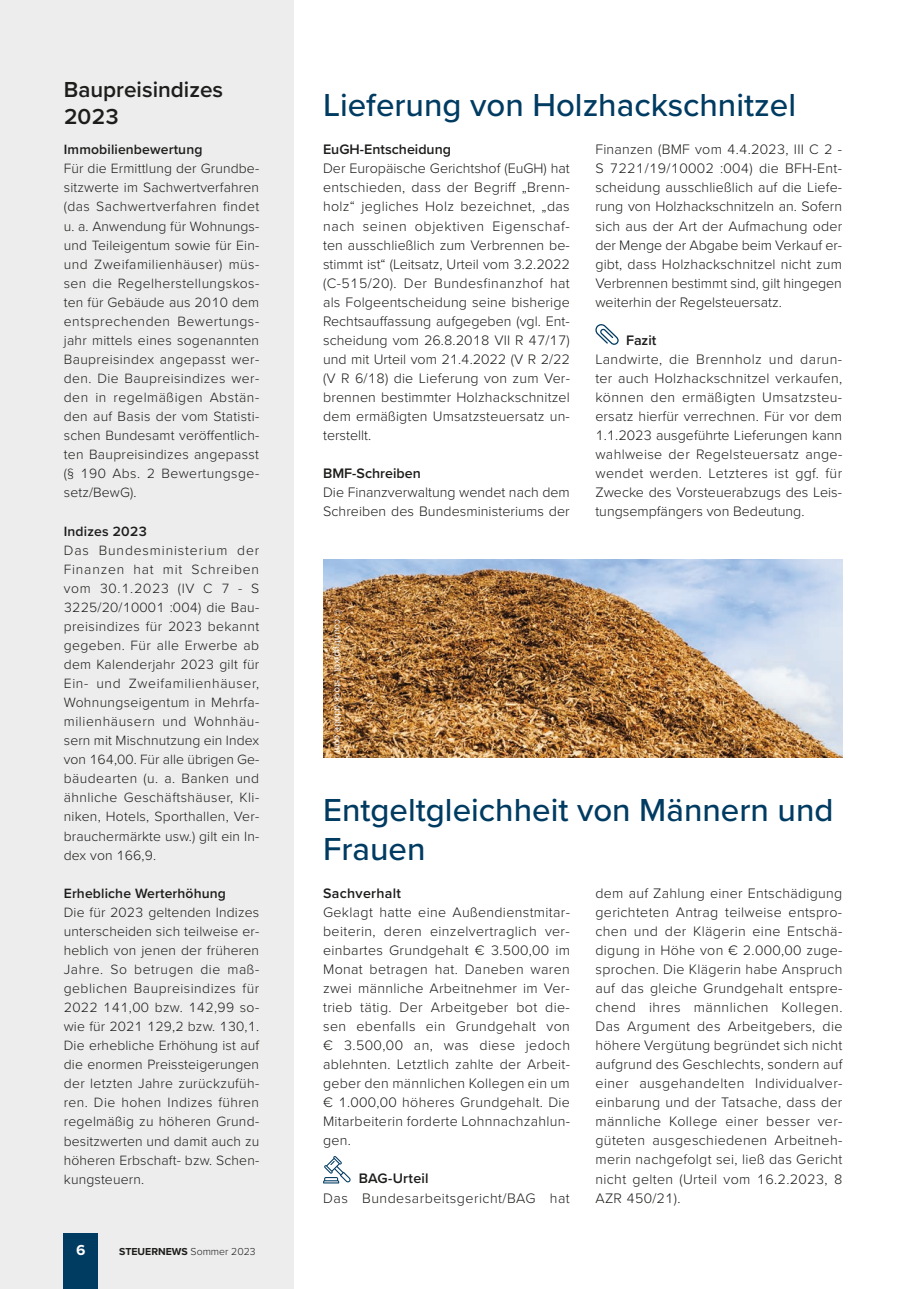
<style>
.page{position:relative;width:919px;height:1289px;background:#fff}
.page>*{position:absolute;margin:0;border:0;box-sizing:border-box;transform-origin:0 0}
.t1{font:500 33px/38.2px "Proxima Nova";color:#003b62}
.t2{font:600 22.5px/27px "Proxima Nova";color:#1d1d1b}
.t3{font:700 15px "Proxima Nova";color:#fff}
.t4{font:300 14.25px/19px "Proxima Nova";letter-spacing:.02em;color:#1d1d1b}
.t5{font:300 13.95px/19px "Proxima Nova";letter-spacing:.02em;color:#1d1d1b}
.t6{font:700 10.5px "Proxima Nova";color:#1d1d1b}
.t7{font:9.75px "Proxima Nova A";color:#fff}
.s1{font-weight:600}
.s2{font-weight:300}
</style>
<div class="page">
<svg style="left:595px;top:324px;width:23px;height:21px"></svg>
<div style="left:0;top:0;width:293px;height:1288px;background:#ededed"></div>
<svg style="left:323px;top:1156px;width:28px;height:27px"></svg>
<img style="left:323px;top:559px;width:519px;height:198px">
<div style="left:64px;top:1233px;width:34px;height:55px;background:#003b62"></div>
<p class="t2" style="left:64px;top:75px;width:161px">Baupreisindizes<br>2023</p>
<p class="t5" style="left:64px;top:139px;width:197px"><span class="s1">Immobilienbewertung<br></span>Für die Ermittlung der Grundbe&shy;sitzwerte im Sachwertverfahren (das Sachwertverfahren findet u. a. Anwendung für Wohnungs&shy;und Teileigentum sowie für Ein&shy;und Zweifamilienhäuser) müs&shy;sen die Regelherstellungskos&shy;ten für Gebäude aus 2010 dem entsprechenden Bewertungs&shy;jahr mittels eines sogenannten<br>Baupreisindex angepasst wer&shy;den. Die Baupreisindizes wer&shy;den in regelmäßigen Abstän&shy;den auf Basis der vom Statisti&shy;schen Bundesamt veröffentlich&shy;ten Baupreisindizes angepasst (§ 190 Abs. 2 Bewertungsge&shy;setz/BewG).</p>
<p class="t5" style="left:64px;top:520px;width:197px"><span class="s1">Indizes 2023<br></span>Das Bundesministerium der<br>Finanzen hat mit Schreiben vom 30.1.2023 (IV C 7 - S<br>3225/20/10001 :004) die Bau&shy;preisindizes für 2023 bekannt gegeben. Für alle Erwerbe ab dem Kalenderjahr 2023 gilt für<br>Ein- und Zweifamilienhäuser,<br>Wohnungseigentum in Mehrfa&shy;milienhäusern und Wohnhäu&shy;sern mit Mischnutzung ein Index von 164,00. Für alle übrigen Ge&shy;bäudearten (u. a. Banken und ähnliche Geschäftshäuser, Kli&shy;niken, Hotels, Sporthallen, Ver&shy;brauchermärkte usw.) gilt ein In&shy;dex von 166,9.</p>
<p class="t5" style="left:64px;top:882px;width:197px"><span class="s1">Erhebliche Werterhöhung<br></span>Die für 2023 geltenden Indizes unterscheiden sich teilweise er&shy;heblich von jenen der früheren<br>Jahre. So betrugen die maß&shy;geblichen Baupreisindizes für<br>2022 141,00 bzw. 142,99 so&shy;wie für 2021 129,2 bzw. 130,1.<br>Die erhebliche Erhöhung ist auf die enormen Preissteigerungen der letzten Jahre zurückzufüh&shy;ren. Die hohen Indizes führen regelmäßig zu höheren Grund&shy;besitzwerten und damit auch zu höheren Erbschaft- bzw. Schen&shy;kungsteuern.</p>
<p class="t3" style="left:76px;top:1238px;width:11px">6</p>
<p class="t6" style="left:119px;top:1243px;width:138px">STEUERNEWS <span class="s2">Sommer 2023</span></p>
<p class="t1" style="left:323px;top:85px;width:474px">Lieferung von Holzhackschnitzel</p>
<p class="t4" style="left:323px;top:139px;width:248px"><span class="s1">EuGH-Entscheidung<br></span>Der Europäische Gerichtshof (EuGH) hat entschieden, dass der Begriff „Brenn&shy;holz“ jegliches Holz bezeichnet, „das nach seinen objektiven Eigenschaf&shy;ten ausschließlich zum Verbrennen be&shy;stimmt ist“ (Leitsatz, Urteil vom 3.2.2022 (C-515/20). Der Bundesfinanzhof hat als Folgeentscheidung seine bisherige Rechtsauffassung aufgegeben (vgl. Ent&shy;scheidung vom 26.8.2018 VII R 47/17) und mit Urteil vom 21.4.2022 (V R 2/22 (V R 6/18) die Lieferung von zum Ver&shy;brennen bestimmter Holzhackschnitzel dem ermäßigten Umsatzsteuersatz un&shy;terstellt.</p>
<p class="t4" style="left:323px;top:463px;width:248px"><span class="s1">BMF-Schreiben<br></span>Die Finanzverwaltung wendet nach dem<br>Schreiben des Bundesministeriums der</p>
<p class="t4" style="left:595px;top:139px;width:248px;text-align:justify">Finanzen (BMF vom 4.4.2023, III C 2 - S 7221/19/10002 :004) die BFH-Ent&shy;scheidung ausschließlich auf die Liefe&shy;rung von Holzhackschnitzeln an. Sofern sich aus der Art der Aufmachung oder der Menge der Abgabe beim Verkauf er&shy;gibt, dass Holzhackschnitzel nicht zum Verbrennen bestimmt sind, gilt hingegen weiterhin der Regelsteuersatz.</p>
<p class="t4" style="left:595px;top:330px;width:248px;text-indent:31px"><span class="s1">Fazit<br></span>Landwirte, die Brennholz und darun&shy;ter auch Holzhackschnitzel verkaufen, können den ermäßigten Umsatzsteu&shy;ersatz hierfür verrechnen. Für vor dem 1.1.2023 ausgeführte Lieferungen kann wahlweise der Regelsteuersatz ange&shy;wendet werden. Letzteres ist ggf. für Zwecke des Vorsteuerabzugs des Leis&shy;tungsempfängers von Bedeutung.</p>
<p class="t7" style="left:345px;top:608px;width:146px;rotate:90deg">© countrypixel / stock.adobe.com</p>
<p class="t1" style="left:323px;top:790px;width:512px">Entgeltgleichheit von Männern und<br>Frauen</p>
<p class="t4" style="left:323px;top:882px;width:248px"><span class="s1">Sachverhalt<br></span>Geklagt hatte eine Außendienstmitar&shy;beiterin, deren einzelvertraglich ver&shy;einbartes Grundgehalt € 3.500,00 im Monat betragen hat. Daneben waren zwei männliche Arbeitnehmer im Ver&shy;trieb tätig. Der Arbeitgeber bot die&shy;sen ebenfalls ein Grundgehalt von € 3.500,00 an, was diese jedoch ablehnten. Letztlich zahlte der Arbeit&shy;geber den männlichen Kollegen ein um € 1.000,00 höheres Grundgehalt. Die Mitarbeiterin forderte Lohnnachzahlun&shy;gen.</p>
<p class="t4" style="left:323px;top:1168px;width:248px;text-indent:36px"><span class="s1">BAG-Urteil<br></span>Das Bundesarbeitsgericht/BAG hat</p>
<p class="t4" style="left:595px;top:882px;width:248px;text-align:justify">dem auf Zahlung einer Entschädigung gerichteten Antrag teilweise entspro&shy;chen und der Klägerin eine Entschä&shy;digung in Höhe von € 2.000,00 zuge&shy;sprochen. Die Klägerin habe Anspruch auf das gleiche Grundgehalt entspre&shy;chend ihres männlichen Kollegen.<br>Das Argument des Arbeitgebers, die höhere Vergütung begründet sich nicht aufgrund des Geschlechts, sondern auf einer ausgehandelten Individualver&shy;einbarung und der Tatsache, dass der männliche Kollege einer besser ver&shy;güteten ausgeschiedenen Arbeitneh&shy;merin nachgefolgt sei, ließ das Gericht nicht gelten (Urteil vom 16.2.2023, 8<br>AZR 450/21).</p>
</div>
